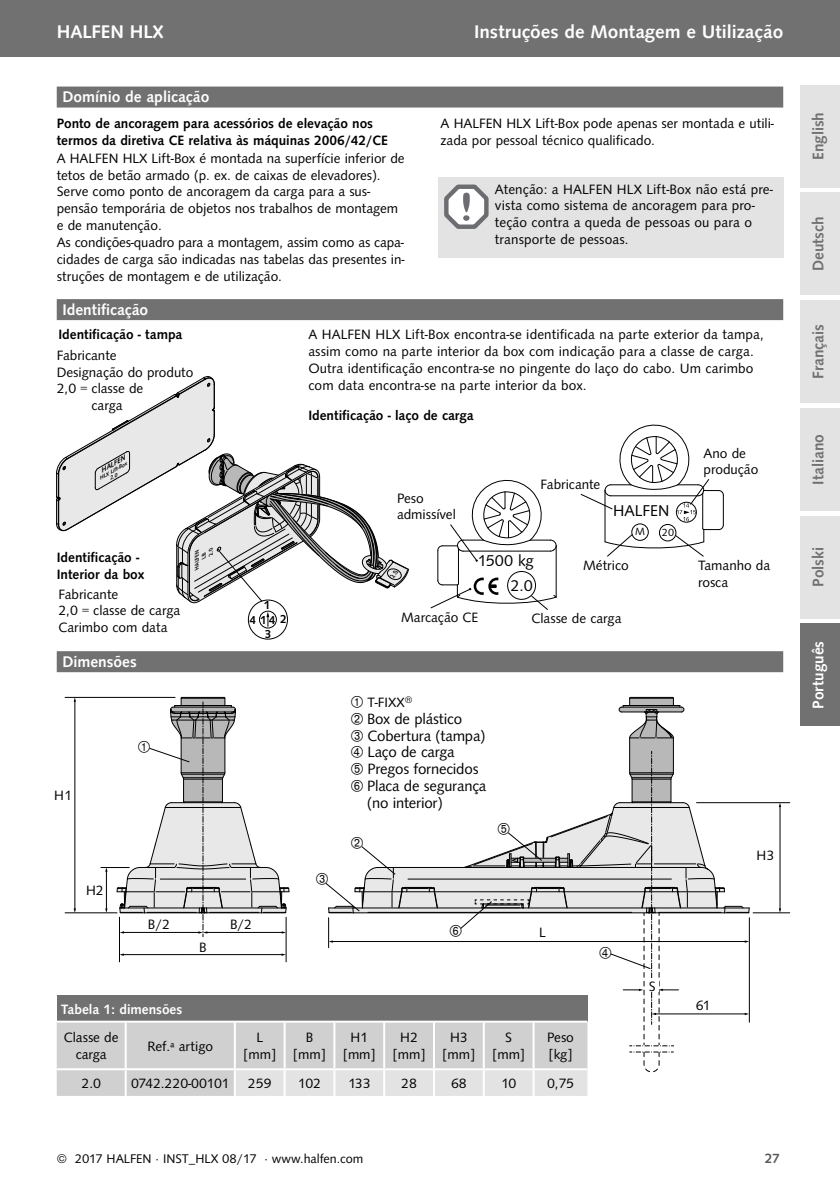
<style>
.page{position:relative;width:840px;height:1191px;background:#fff}
.page>*{position:absolute;margin:0;border:0;box-sizing:border-box;transform-origin:0 0}
.t1{font:500 19px "Syntax TOT";color:#fff}
.t2{font:16.2px/25.2px "Syntax TOT";color:#000;text-align:right}
.t3{font:500 16px "Syntax TOT";color:#fff}
.t4{font:500 16px "Syntax TOT";color:#717171}
.t5{font:15.4px/16.8px "Syntax TOT";letter-spacing:-.01em;color:#000}
.t6{font:14px/16.8px "Syntax TOT";color:#000}
.t7{font:500 14px/16.8px "Syntax TOT";color:#000}
.t8{font:500 14px "Syntax TOT";color:#fff}
.t9{font:14px "Syntax TOT";letter-spacing:-.025em;color:#000}
.t10{font:500 14px "Syntax TOT";color:#5a5a5a}
.t11{font:13px "Syntax TOT";color:#000}
.t12{font:500 12px "Syntax TOT";color:#000}
.t13{font:10.8px "Syntax TOT";color:#000}
.t14{font:italic 500 6.8px "Syntax TOT";color:#000;scale:1.15 1}
.t15{font:italic 500 5.8px "Syntax TOT";color:#000}
.t16{font:italic 500 5.2px/5px "Syntax TOT";color:#000;scale:1.15 1}
</style>
<div class="page">
<div style="left:799px;top:624px;width:40px;height:102px;background:#717171"></div>
<div style="left:799px;top:85px;width:40px;height:102px;background:#e3e3e3"></div>
<div style="left:0;top:0;width:839px;height:57px;background:#717171"></div>
<div style="left:799px;top:193px;width:40px;height:102px;background:#e3e3e3"></div>
<div style="left:799px;top:300px;width:40px;height:103px;background:#e3e3e3"></div>
<div style="left:799px;top:408px;width:40px;height:102px;background:#e3e3e3"></div>
<div style="left:799px;top:516px;width:40px;height:102px;background:#e3e3e3"></div>
<div style="left:57px;top:299px;width:725px;height:21px;background:#717171"></div>
<div style="left:57px;top:651px;width:725px;height:21px;background:#717171"></div>
<div style="left:57px;top:87px;width:725px;height:21px;background:#717171"></div>
<div style="left:438px;top:177px;width:344px;height:81px;background:#e3e3e3"></div>
<svg style="left:444px;top:184px;width:45px;height:45px"></svg>
<hr style="left:779px;top:806px;width:1px;height:103px;background:#000">
<hr style="left:696px;top:802px;width:93px;height:1px;background:#000">
<hr style="left:752px;top:912px;width:37px;height:1px;background:#000">
<div style="left:248px;top:600px;width:39px;height:39px;border:1px solid #000;border-radius:50%"></div>
<div style="left:259px;top:611px;width:17px;height:17px;border:1px solid #000;border-radius:50%"></div>
<svg style="left:266px;top:611px;width:3px;height:15px"></svg>
<hr style="left:437px;top:550px;width:1px;height:30px;background:#000">
<hr style="left:458px;top:548px;width:1px;height:36px;background:#000">
<hr style="left:555px;top:546px;width:1px;height:51px;background:#000">
<div style="left:507px;top:571px;width:28px;height:29px;border:1px solid #000;border-radius:50%"></div>
<svg style="left:437px;top:479px;width:119px;height:83px"></svg>
<svg style="left:580px;top:424px;width:143px;height:133px"></svg>
<svg style="left:430px;top:577px;width:126px;height:33px"></svg>
<svg style="left:57px;top:696px;width:692px;height:400px"></svg>
<svg style="left:56px;top:376px;width:352px;height:229px"></svg>
<h1 class="t1" style="left:57px;top:24px;width:108px">HALFEN HLX</h1>
<h1 class="t1" style="left:474px;top:24px;width:310px">Instruções de Montagem e Utilização</h1>
<p class="t3" style="left:62px;top:91px;width:148px">Domínio de aplicação</p>
<p class="t7" style="left:57px;top:116px;width:332px">Ponto de ancoragem para acessórios de elevação nos termos da diretiva CE relativa às máquinas 2006/42/CE</p>
<p class="t6" style="left:57px;top:151px;width:349px">A HALFEN HLX Lift-Box é montada na superfície inferior de tetos de betão armado (p. ex. de caixas de elevadores).<br>Serve como ponto de ancoragem da carga para a sus&shy;pensão temporária de objetos nos trabalhos de montagem e de manutenção.<br>As condições-quadro para a montagem, assim como as capa&shy;cidades de carga são indicadas nas tabelas das presentes in&shy;struções de montagem e de utilização.</p>
<p class="t3" style="left:62px;top:303px;width:87px">Identificação</p>
<p class="t6" style="left:440px;top:116px;width:335px">A HALFEN HLX Lift-Box pode apenas ser montada e utili&shy;zada por pessoal técnico qualificado.</p>
<p class="t6" style="left:494px;top:182px;width:279px">Atenção: a HALFEN HLX Lift-Box não está pre&shy;vista como sistema de ancoragem para pro&shy;teção contra a queda de pessoas ou para o transporte de pessoas.</p>
<p class="t7" style="left:58px;top:327px;width:125px">Identificação - tampa</p>
<p class="t6" style="left:57px;top:348px;width:61px">Fabricante</p>
<p class="t6" style="left:57px;top:365px;width:138px">Designação do produto</p>
<p class="t6" style="left:57px;top:381px;width:88px">2,0 = classe de</p>
<p class="t6" style="left:92px;top:398px;width:33px">carga</p>
<p class="t14" style="left:99px;top:468px;width:25px;rotate:-30deg">HALFEN</p>
<p class="t16" style="left:106px;top:472px;width:21px;text-indent:-9px;rotate:-30deg">HLX Lift-Box<br>2.0</p>
<p class="t7" style="left:57px;top:550px;width:89px">Identificação -<br>Interior da box</p>
<p class="t6" style="left:58px;top:586px;width:123px">Fabricante<br>2,0 = classe de carga<br>Carimbo com data</p>
<p class="t3" style="left:62px;top:655px;width:76px">Dimensões</p>
<p class="t15" style="left:195px;top:569px;width:24px;rotate:-90deg">HALFEN</p>
<p class="t15" style="left:201px;top:558px;width:11px;rotate:-90deg">LB</p>
<p class="t15" style="left:208px;top:555px;width:13px;rotate:-90deg">2.0</p>
<p class="t12" style="left:264px;top:600px;width:8px">1</p>
<p class="t12" style="left:260px;top:615px;width:28px">1 2</p>
<p class="t12" style="left:265px;top:629px;width:8px">3</p>
<p class="t12" style="left:249px;top:615px;width:28px">4 4</p>
<p class="t6" style="left:54px;top:788px;width:19px">H1</p>
<p class="t6" style="left:86px;top:883px;width:19px">H2</p>
<p class="t6" style="left:148px;top:917px;width:23px">B/2</p>
<p class="t6" style="left:230px;top:917px;width:23px">B/2</p>
<p class="t6" style="left:199px;top:940px;width:9px">B</p>
<p class="t6" style="left:308px;top:327px;width:456px">A HALFEN HLX Lift-Box encontra-se identificada na parte exterior da tampa, assim como na parte interior da box com indicação para a classe de carga.<br>Outra identificação encontra-se no pingente do laço do cabo. Um carimbo com data encontra-se na parte interior da box.</p>
<p class="t7" style="left:308px;top:408px;width:167px">Identificação - laço de carga</p>
<p class="t6" style="left:397px;top:490px;width:60px">Peso admissível</p>
<p class="t6" style="left:540px;top:477px;width:61px">Fabricante</p>
<p class="t2" style="left:613px;top:499px;width:58px">HALFEN</p>
<p class="t13" style="left:634px;top:527px;width:11px">M</p>
<p class="t13" style="left:661px;top:528px;width:14px">20</p>
<p class="t6" style="left:703px;top:446px;width:56px">Ano de produção</p>
<p class="t2" style="left:477px;top:549px;width:58px">1500 kg<br>2.0</p>
<p class="t6" style="left:531px;top:611px;width:91px">Classe de carga</p>
<p class="t6" style="left:583px;top:558px;width:47px">Métrico</p>
<p class="t6" style="left:697px;top:558px;width:74px">Tamanho da rosca</p>
<p class="t6" style="left:401px;top:610px;width:79px">Marcação CE</p>
<p class="t6" style="left:367px;top:695px;width:46px">T-FIXX<sup>®</sup></p>
<p class="t5" style="left:367px;top:711px;width:121px">Box de plástico<br>Cobertura (tampa)<br>Laço de carga<br>Pregos fornecidos<br>Placa de segurança (no interior)</p>
<p class="t6" style="left:538px;top:925px;width:8px">L</p>
<p class="t6" style="left:648px;top:978px;width:8px">S</p>
<p class="t6" style="left:756px;top:847px;width:19px">H3</p>
<p class="t8" style="left:61px;top:1003px;width:122px">Tabela 1: dimensões</p>
<p class="t6" style="left:64px;top:1030px;width:56px;text-align:center">Classe de carga</p>
<p class="t6" style="left:147px;top:1038px;width:67px">Ref.ª artigo</p>
<p class="t6" style="left:243px;top:1030px;width:34px;text-align:center">L [mm]</p>
<p class="t6" style="left:293px;top:1030px;width:34px;text-align:center">B [mm]</p>
<p class="t6" style="left:343px;top:1030px;width:34px;text-align:center">H1 [mm]</p>
<p class="t6" style="left:392px;top:1030px;width:34px;text-align:center">H2 [mm]</p>
<p class="t6" style="left:442px;top:1030px;width:34px;text-align:center">H3 [mm]</p>
<p class="t6" style="left:492px;top:1030px;width:34px;text-align:center">S [mm]</p>
<p class="t6" style="left:546px;top:1030px;width:28px">Peso [kg]</p>
<p class="t6" style="left:81px;top:1076px;width:21px">2.0</p>
<p class="t9" style="left:131px;top:1078px;width:100px">0742.220-00101</p>
<p class="t6" style="left:248px;top:1076px;width:25px">259</p>
<p class="t6" style="left:298px;top:1076px;width:25px">102</p>
<p class="t6" style="left:348px;top:1076px;width:24px">133</p>
<p class="t6" style="left:401px;top:1076px;width:17px">28</p>
<p class="t6" style="left:451px;top:1076px;width:17px">68</p>
<p class="t6" style="left:500px;top:1076px;width:17px">10</p>
<p class="t6" style="left:546px;top:1076px;width:28px">0,75</p>
<p class="t6" style="left:695px;top:998px;width:16px">61</p>
<p class="t11" style="left:57px;top:1153px;width:308px">© 2017 HALFEN · INST_HLX 08/17 · www.halfen.com</p>
<p class="t10" style="left:764px;top:1152px;width:16px">27</p>
<p class="t4" style="left:811px;top:160px;width:49px;rotate:-90deg">English</p>
<p class="t4" style="left:811px;top:271px;width:56px;rotate:-90deg">Deutsch</p>
<p class="t4" style="left:811px;top:379px;width:56px;rotate:-90deg">Français</p>
<p class="t4" style="left:811px;top:484px;width:52px;rotate:-90deg">Italiano</p>
<p class="t4" style="left:811px;top:587px;width:41px;rotate:-90deg">Polski</p>
<p class="t3" style="left:811px;top:709px;width:69px;rotate:-90deg">Português</p>
</div>
